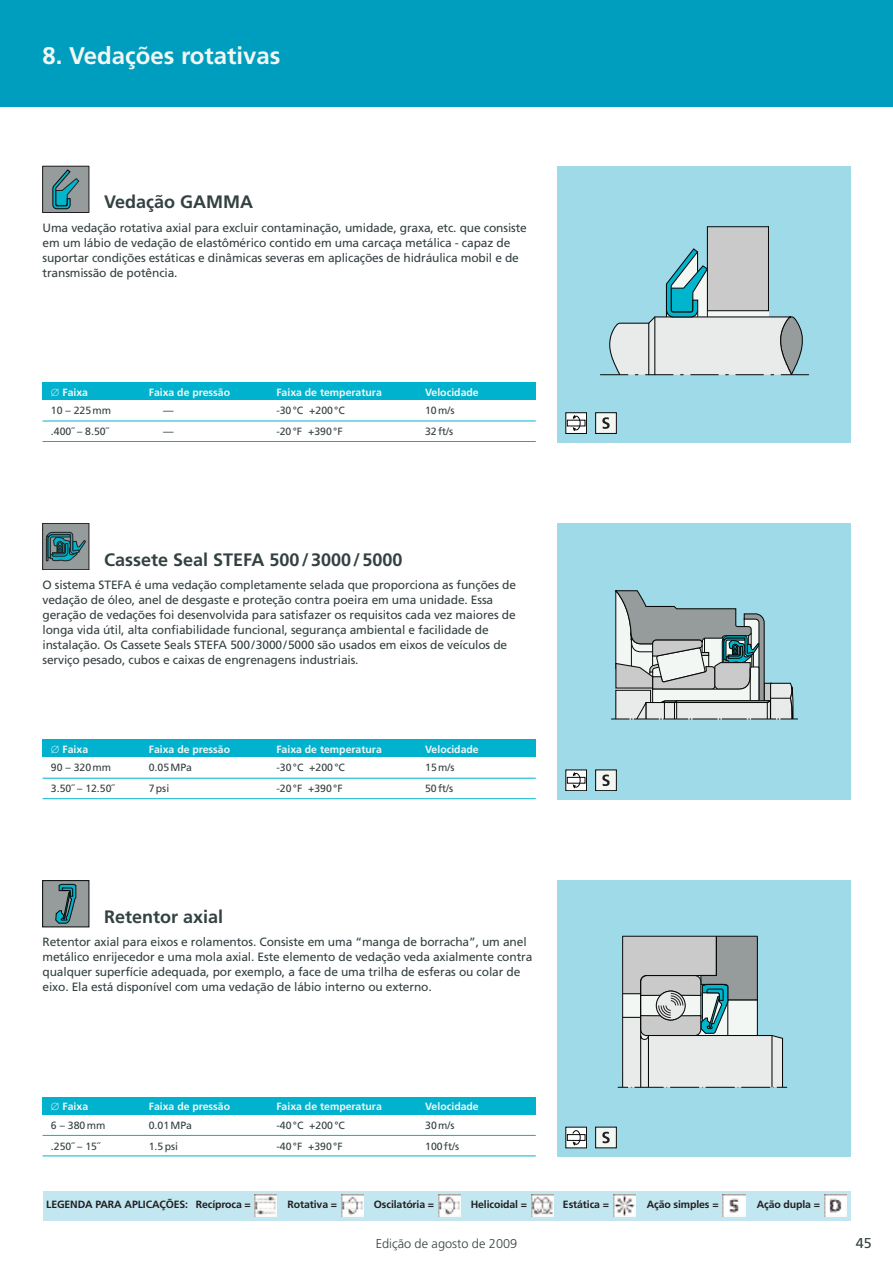
<style>
.page{position:relative;width:893px;height:1263px;background:#fff}
.page>*{position:absolute;margin:0;border:0;box-sizing:border-box;transform-origin:0 0}
.t1{font:700 24px "Frutiger";color:#f3f7f4}
.t2{font:700 18px "Frutiger";color:#344142}
.t3{font:14.25px "Frutiger";color:#344142}
.t4{font:300 12.75px "Frutiger";color:#344142}
.t5{font:12px/15px "Frutiger";letter-spacing:-.01em;color:#344142}
.t6{font:10.5px "Frutiger";color:#344142}
.t7{font:700 10.5px "Frutiger";color:#f3f7f4}
.t8{font:700 10.5px "Frutiger";letter-spacing:-.01em;color:#231f20}
</style>
<div class="page">
<div style="left:43px;top:383px;width:493px;height:17px;background:#00b2ce"></div>
<div style="left:557px;top:166px;width:293px;height:276px;background:#9edae8"></div>
<hr style="left:43px;top:441px;width:493px;height:1px;background:#00b2ce">
<hr style="left:43px;top:421px;width:493px;height:1px;background:#00b2ce">
<div style="left:43px;top:740px;width:493px;height:17px;background:#00b2ce"></div>
<div style="left:557px;top:523px;width:293px;height:276px;background:#9edae8"></div>
<hr style="left:43px;top:798px;width:493px;height:1px;background:#00b2ce">
<hr style="left:43px;top:778px;width:493px;height:1px;background:#00b2ce">
<div style="left:43px;top:1097px;width:493px;height:17px;background:#00b2ce"></div>
<div style="left:557px;top:880px;width:293px;height:277px;background:#9edae8"></div>
<hr style="left:43px;top:1155px;width:493px;height:1px;background:#00b2ce">
<hr style="left:43px;top:1135px;width:493px;height:1px;background:#00b2ce">
<div style="left:0;top:0;width:893px;height:106px;background:#009ebe"></div>
<div style="left:566px;top:413px;width:20px;height:20px;background:#fff"></div>
<div style="left:566px;top:412px;width:21px;height:22px;border:1px solid #070909"></div>
<div style="left:567px;top:420px;width:18px;height:6px;border:1px solid #070909"></div>
<svg style="left:572px;top:415px;width:9px;height:16px"></svg>
<div style="left:596px;top:413px;width:20px;height:20px;background:#f3f7f4"></div>
<div style="left:595px;top:412px;width:22px;height:22px;border:1px solid #070909"></div>
<svg style="left:602px;top:417px;width:8px;height:12px"></svg>
<div style="left:596px;top:770px;width:20px;height:21px;background:#f3f7f4"></div>
<div style="left:595px;top:770px;width:22px;height:21px;border:1px solid #070909"></div>
<svg style="left:602px;top:774px;width:8px;height:12px"></svg>
<div style="left:596px;top:1127px;width:20px;height:21px;background:#f3f7f4"></div>
<div style="left:595px;top:1127px;width:22px;height:21px;border:1px solid #070909"></div>
<svg style="left:602px;top:1132px;width:8px;height:11px"></svg>
<svg style="left:568px;top:772px;width:17px;height:17px"></svg>
<div style="left:566px;top:770px;width:21px;height:21px;border:1px solid #070909"></div>
<div style="left:567px;top:777px;width:18px;height:6px;border:1px solid #070909"></div>
<svg style="left:572px;top:772px;width:9px;height:16px"></svg>
<div style="left:566px;top:1127px;width:20px;height:21px;background:#fff"></div>
<div style="left:566px;top:1127px;width:21px;height:21px;border:1px solid #070909"></div>
<div style="left:567px;top:1134px;width:18px;height:6px;border:1px solid #070909"></div>
<svg style="left:572px;top:1130px;width:9px;height:16px"></svg>
<div style="left:43px;top:1191px;width:807px;height:29px;background:#c3e7f1"></div>
<img style="left:824px;top:1194px;width:23px;height:23px">
<img style="left:723px;top:1194px;width:22px;height:23px">
<img style="left:613px;top:1194px;width:23px;height:23px">
<img style="left:531px;top:1194px;width:23px;height:23px">
<img style="left:438px;top:1194px;width:23px;height:23px">
<img style="left:341px;top:1194px;width:23px;height:23px">
<img style="left:255px;top:1194px;width:22px;height:23px">
<div style="left:43px;top:881px;width:46px;height:46px;background:#969b9c"></div>
<svg style="left:55px;top:884px;width:21px;height:40px"></svg>
<div style="left:43px;top:523px;width:46px;height:47px;background:#969b9c"></div>
<div style="left:43px;top:523px;width:46px;height:47px;border:1px solid #231f20"></div>
<svg style="left:46px;top:532px;width:40px;height:29px"></svg>
<div style="left:43px;top:166px;width:46px;height:46px;background:#969b9c"></div>
<div style="left:43px;top:166px;width:46px;height:47px;border:1px solid #231f20"></div>
<svg style="left:53px;top:169px;width:26px;height:40px"></svg>
<svg style="left:600px;top:226px;width:209px;height:150px"></svg>
<svg style="left:612px;top:590px;width:185px;height:130px"></svg>
<svg style="left:618px;top:935px;width:169px;height:153px;background:#bac8ca"></svg>
<h1 class="t1" style="left:43px;top:46px;width:239px">8. Vedações rotativas</h1>
<h2 class="t2" style="left:104px;top:195px;width:150px">Vedação GAMMA</h2>
<p class="t5" style="left:43px;top:221px;width:486px">Uma vedação rotativa axial para excluir contaminação, umidade, graxa, etc. que consiste em um lábio de vedação de elastômérico contido em uma carcaça metálica - capaz de suportar condições estáticas e dinâmicas severas em aplicações de hidráulica mobil e de transmissão de potência.</p>
<p class="t7" style="left:51px;top:388px;width:39px">∅ Faixa</p>
<p class="t7" style="left:149px;top:388px;width:83px">Faixa de pressão</p>
<p class="t7" style="left:276px;top:388px;width:107px">Faixa de temperatura</p>
<p class="t7" style="left:425px;top:388px;width:55px">Velocidade</p>
<p class="t6" style="left:51px;top:406px;width:62px">10 – 225mm</p>
<p class="t6" style="left:163px;top:406px;width:12px">—</p>
<p class="t6" style="left:276px;top:406px;width:70px">-30°C +200°C</p>
<p class="t6" style="left:425px;top:406px;width:31px">10m/s</p>
<p class="t6" style="left:51px;top:427px;width:59px">.400˝ – 8.50˝</p>
<p class="t6" style="left:163px;top:427px;width:12px">—</p>
<p class="t6" style="left:276px;top:427px;width:68px">-20°F +390°F</p>
<p class="t6" style="left:425px;top:427px;width:30px">32ft/s</p>
<h2 class="t2" style="left:104px;top:552px;width:300px">Cassete Seal STEFA 500/3000/5000</h2>
<p class="t5" style="left:43px;top:578px;width:475px">O sistema STEFA é uma vedação completamente selada que proporciona as funções de vedação de óleo, anel de desgaste e proteção contra poeira em uma unidade. Essa geração de vedações foi desenvolvida para satisfazer os requisitos cada vez maiores de longa vida útil, alta confiabilidade funcional, segurança ambiental e facilidade de instalação. Os Cassete Seals STEFA 500/3000/5000 são usados em eixos de veículos de serviço pesado, cubos e caixas de engrenagens industriais.</p>
<p class="t7" style="left:51px;top:745px;width:39px">∅ Faixa</p>
<p class="t7" style="left:149px;top:745px;width:83px">Faixa de pressão</p>
<p class="t7" style="left:276px;top:745px;width:107px">Faixa de temperatura</p>
<p class="t7" style="left:425px;top:745px;width:55px">Velocidade</p>
<p class="t6" style="left:51px;top:763px;width:62px">90 – 320mm</p>
<p class="t6" style="left:149px;top:763px;width:45px">0.05MPa</p>
<p class="t6" style="left:276px;top:763px;width:70px">-30°C +200°C</p>
<p class="t6" style="left:425px;top:763px;width:31px">15m/s</p>
<p class="t6" style="left:51px;top:784px;width:65px">3.50˝ – 12.50˝</p>
<p class="t6" style="left:149px;top:784px;width:22px">7psi</p>
<p class="t6" style="left:276px;top:784px;width:68px">-20°F +390°F</p>
<p class="t6" style="left:425px;top:784px;width:30px">50ft/s</p>
<h2 class="t2" style="left:104px;top:909px;width:120px">Retentor axial</h2>
<p class="t5" style="left:43px;top:935px;width:491px">Retentor axial para eixos e rolamentos. Consiste em uma “manga de borracha”, um anel metálico enrijecedor e uma mola axial. Este elemento de vedação veda axialmente contra qualquer superfície adequada, por exemplo, a face de uma trilha de esferas ou colar de eixo. Ela está disponível com uma vedação de lábio interno ou externo.</p>
<p class="t7" style="left:51px;top:1102px;width:39px">∅ Faixa</p>
<p class="t7" style="left:149px;top:1102px;width:83px">Faixa de pressão</p>
<p class="t7" style="left:276px;top:1102px;width:107px">Faixa de temperatura</p>
<p class="t7" style="left:425px;top:1102px;width:55px">Velocidade</p>
<p class="t6" style="left:51px;top:1121px;width:56px">6 – 380mm</p>
<p class="t6" style="left:149px;top:1121px;width:45px">0.01MPa</p>
<p class="t6" style="left:276px;top:1121px;width:70px">-40°C +200°C</p>
<p class="t6" style="left:425px;top:1121px;width:31px">30m/s</p>
<p class="t6" style="left:51px;top:1142px;width:50px">.250˝ – 15˝</p>
<p class="t6" style="left:149px;top:1142px;width:31px">1.5psi</p>
<p class="t6" style="left:276px;top:1142px;width:68px">-40°F +390°F</p>
<p class="t6" style="left:425px;top:1142px;width:35px">100ft/s</p>
<p class="t8" style="left:46px;top:1200px;width:206px">LEGENDA PARA APLICAÇÕES: Recíproca =</p>
<p class="t8" style="left:288px;top:1200px;width:51px">Rotativa =</p>
<p class="t8" style="left:374px;top:1200px;width:62px">Oscilatória =</p>
<p class="t8" style="left:471px;top:1200px;width:58px">Helicoidal =</p>
<p class="t8" style="left:563px;top:1200px;width:48px">Estática =</p>
<p class="t8" style="left:647px;top:1200px;width:73px">Ação simples =</p>
<p class="t8" style="left:757px;top:1200px;width:65px">Ação dupla =</p>
<p class="t4" style="left:376px;top:1238px;width:143px">Edição de agosto de 2009</p>
<p class="t3" style="left:856px;top:1238px;width:17px">45</p>
</div>
